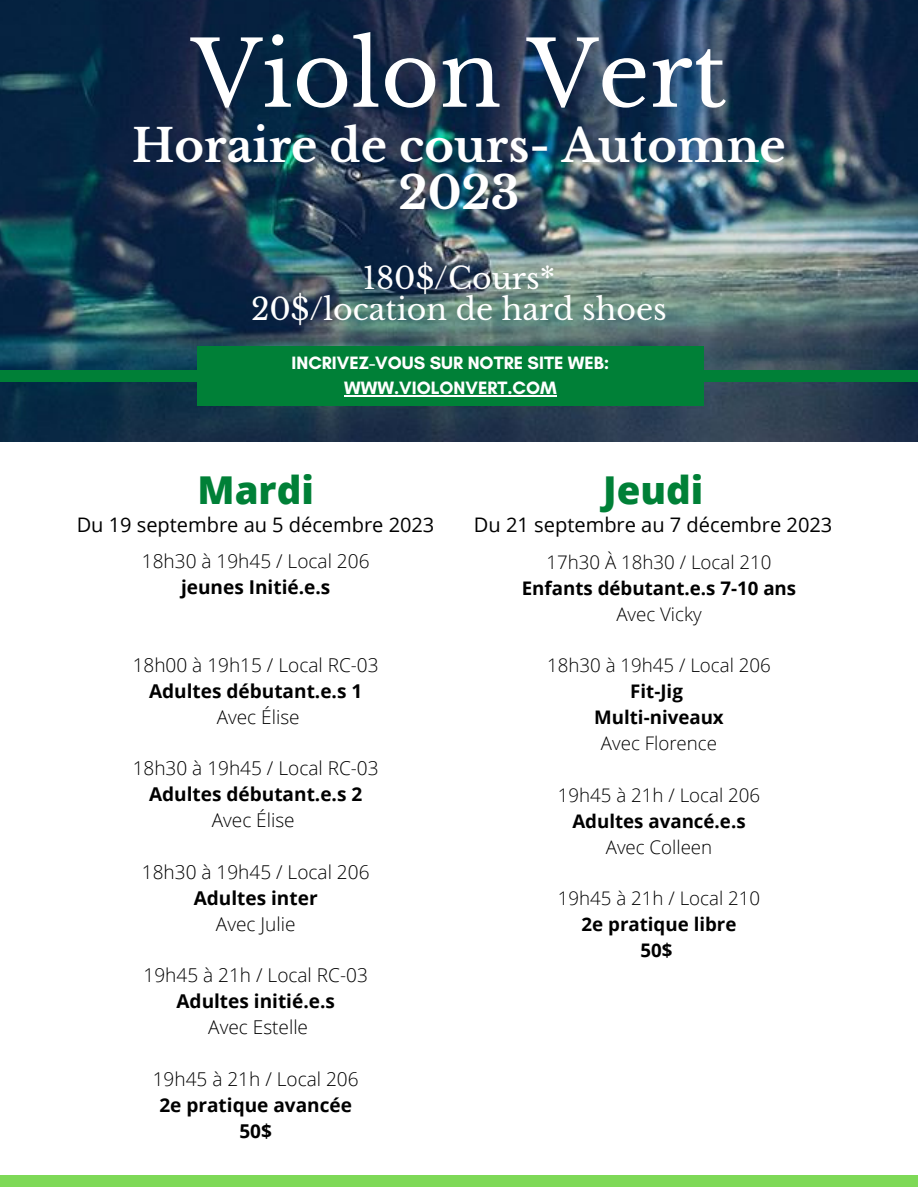
<style>
.page{position:relative;width:918px;height:1188px;background:#fff}
.page>*{position:absolute;margin:0;border:0;box-sizing:border-box;transform-origin:0 0}
.t1{font:90px "Libre Baskerville";color:#fff}
.t2{font:700 45px/47.2px "Libre Baskerville";color:#fff;text-align:center}
.t3{font:800 38.4px "Open Sans";color:#008037}
.t4{font:30px "Libre Baskerville";color:#fff}
.t5{font:20.1px "Open Sans";color:#000}
.t6{font:300 19.05px "Open Sans";color:#000}
.t7{font:700 19.05px "Open Sans";color:#000}
.t8{font:300 18.75px "Open Sans";color:#000}
.t9{font:700 18.75px "Open Sans";color:#000}
.t10{font:700 18.15px/25px "Glacial Indifference";color:#fff;text-align:center}
</style>
<div class="page">
<img style="left:0;top:0;width:918px;height:442px">
<div style="left:0;top:370px;width:918px;height:12px;background:#008037"></div>
<div style="left:198px;top:347px;width:506px;height:58px;background:#008037"></div>
<div style="left:0;top:1176px;width:918px;height:11px;background:#7ed957"></div>
<hr style="left:344px;top:395px;width:213px;height:2px;background:#fff">
<p class="t1" style="left:191px;top:19px;width:537px">Violon Vert</p>
<p class="t2" style="left:132px;top:122px;width:655px">Horaire de cours- Automne<br>2023</p>
<p class="t4" style="left:363px;top:260px;width:194px">180$/Cours*</p>
<p class="t4" style="left:251px;top:291px;width:417px">20$/location de hard shoes</p>
<p class="t10" style="left:292px;top:350px;width:320px">INCRIVEZ-VOUS SUR NOTRE SITE WEB:<br>WWW.VIOLONVERT.COM</p>
<p class="t3" style="left:198px;top:463px;width:118px">Mardi</p>
<p class="t3" style="left:603px;top:463px;width:102px">Jeudi</p>
<p class="t5" style="left:77px;top:511px;width:359px">Du 19 septembre au 5 décembre 2023</p>
<p class="t5" style="left:474px;top:511px;width:360px">Du 21 septembre au 7 décembre 2023</p>
<p class="t6" style="left:142px;top:548px;width:229px">18h30 à 19h45 / Local 206</p>
<p class="t7" style="left:181px;top:574px;width:151px">jeunes Initié.e.s</p>
<p class="t8" style="left:547px;top:549px;width:226px">17h30 À 18h30 / Local 210</p>
<p class="t9" style="left:522px;top:575px;width:276px">Enfants débutant.e.s 7-10 ans</p>
<p class="t8" style="left:616px;top:601px;width:87px">Avec Vicky</p>
<p class="t8" style="left:547px;top:652px;width:225px">18h30 à 19h45 / Local 206</p>
<p class="t9" style="left:630px;top:678px;width:54px">Fit-Jig</p>
<p class="t9" style="left:594px;top:704px;width:131px">Multi-niveaux</p>
<p class="t8" style="left:601px;top:730px;width:118px">Avec Florence</p>
<p class="t8" style="left:558px;top:782px;width:204px">19h45 à 21h / Local 206</p>
<p class="t9" style="left:572px;top:808px;width:175px">Adultes avancé.e.s</p>
<p class="t8" style="left:606px;top:834px;width:108px">Avec Colleen</p>
<p class="t8" style="left:558px;top:885px;width:204px">19h45 à 21h / Local 210</p>
<p class="t9" style="left:582px;top:911px;width:156px">2e pratique libre</p>
<p class="t9" style="left:641px;top:937px;width:34px">50$</p>
<p class="t6" style="left:133px;top:652px;width:248px">18h00 à 19h15 / Local RC-03</p>
<p class="t7" style="left:149px;top:677px;width:215px">Adultes débutant.e.s 1</p>
<p class="t6" style="left:217px;top:703px;width:85px">Avec Élise</p>
<p class="t6" style="left:133px;top:755px;width:248px">18h30 à 19h45 / Local RC-03</p>
<p class="t7" style="left:149px;top:781px;width:215px">Adultes débutant.e.s 2</p>
<p class="t6" style="left:212px;top:807px;width:85px">Avec Élise</p>
<p class="t6" style="left:142px;top:859px;width:229px">18h30 à 19h45 / Local 206</p>
<p class="t7" style="left:194px;top:884px;width:125px">Adultes inter</p>
<p class="t6" style="left:216px;top:910px;width:81px">Avec Julie</p>
<p class="t6" style="left:144px;top:962px;width:226px">19h45 à 21h / Local RC-03</p>
<p class="t7" style="left:176px;top:988px;width:160px">Adultes initié.e.s</p>
<p class="t6" style="left:208px;top:1014px;width:101px">Avec Estelle</p>
<p class="t6" style="left:153px;top:1066px;width:207px">19h45 à 21h / Local 206</p>
<p class="t7" style="left:159px;top:1091px;width:194px">2e pratique avancée</p>
<p class="t7" style="left:239px;top:1117px;width:34px">50$</p>
</div>
